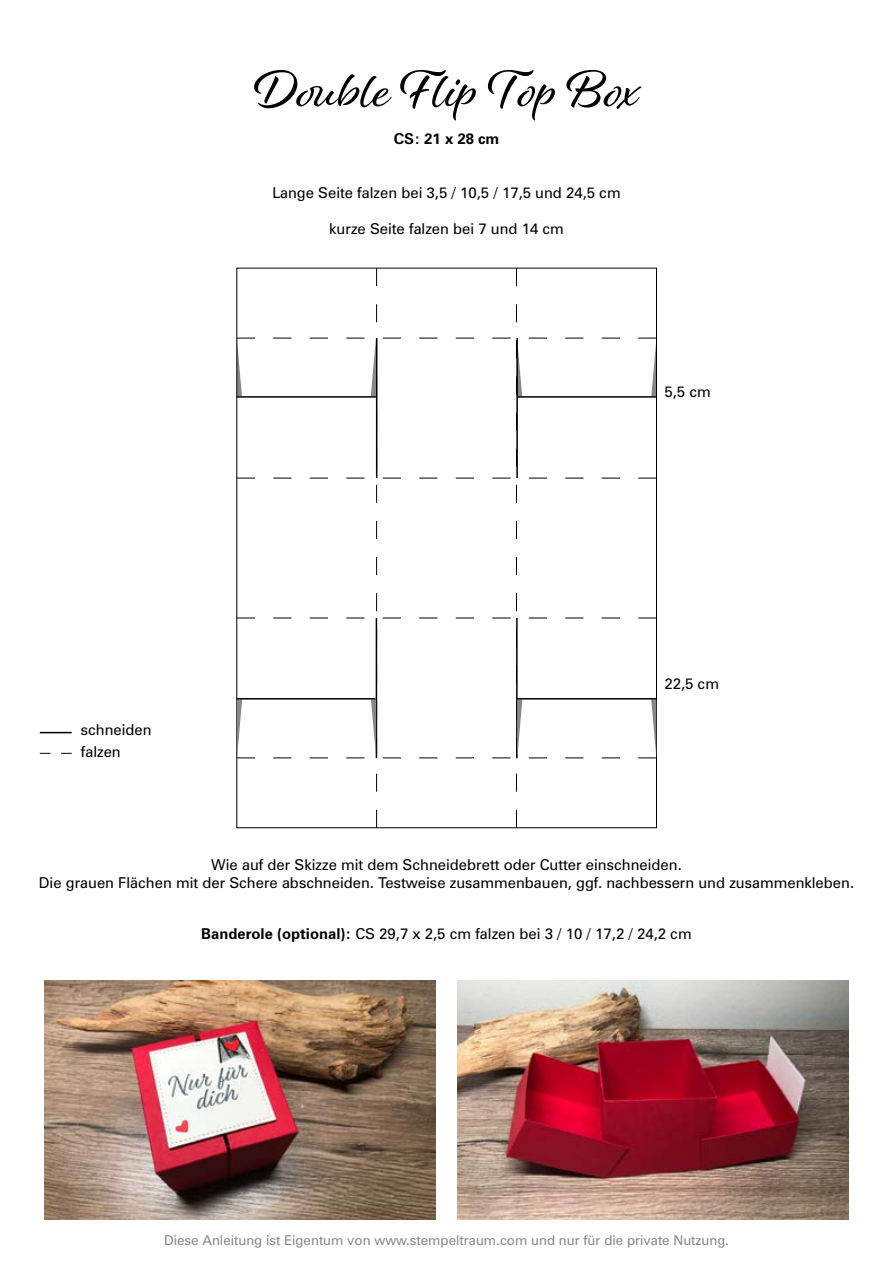
<style>
.page{position:relative;width:893px;height:1263px;background:#fff}
.page>*{position:absolute;margin:0;border:0;box-sizing:border-box;transform-origin:0 0}
.t1{font:54px "Alisha";color:#000}
.t2{font:15px/18px "Zurich BT";color:#000;text-align:center}
.t3{font:700 15px "Zurich BT";color:#000}
.t4{font:13.5px "Zurich BT";color:#878787}
.s1{font-weight:700}
</style>
<div class="page">
<img style="left:45px;top:980px;width:391px;height:239px">
<img style="left:458px;top:980px;width:391px;height:239px">
<svg style="left:237px;top:268px;width:419px;height:560px"></svg>
<hr style="left:517px;top:698px;width:140px;height:1px;background:#000">
<hr style="left:237px;top:698px;width:139px;height:1px;background:#000">
<svg style="left:40px;top:753px;width:32px;height:1px"></svg>
<hr style="left:40px;top:732px;width:32px;height:1px;background:#000">
<h1 class="t1" style="left:254px;top:57px;width:386px">Double Flip Top Box</h1>
<p class="t3" style="left:394px;top:130px;width:107px">CS: 21 x 28 cm</p>
<p class="t2" style="left:81px;top:719px;width:72px;line-height:22px;text-align:left">schneiden falzen</p>
<p class="t2" style="left:272px;top:184px;width:350px">Lange Seite falzen bei 3,5 / 10,5 / 17,5 und 24,5 cm</p>
<p class="t2" style="left:329px;top:220px;width:236px">kurze Seite falzen bei 7 und 14 cm</p>
<p class="t2" style="left:664px;top:382px;width:48px">5,5 cm</p>
<p class="t2" style="left:664px;top:675px;width:56px">22,5 cm</p>
<p class="t2" style="left:39px;top:855px;width:817px">Wie auf der Skizze mit dem Schneidebrett oder Cutter einschneiden.<br>Die grauen Flächen mit der Schere abschneiden. Testweise zusammenbauen, ggf. nachbessern und zusammenkleben.</p>
<p class="t2" style="left:201px;top:925px;width:492px"><span class="s1">Banderole (optional):</span> CS 29,7 x 2,5 cm falzen bei 3 / 10 / 17,2 / 24,2 cm</p>
<p class="t4" style="left:164px;top:1232px;width:566px">Diese Anleitung ist Eigentum von www.stempeltraum.com und nur für die private Nutzung.</p>
</div>
